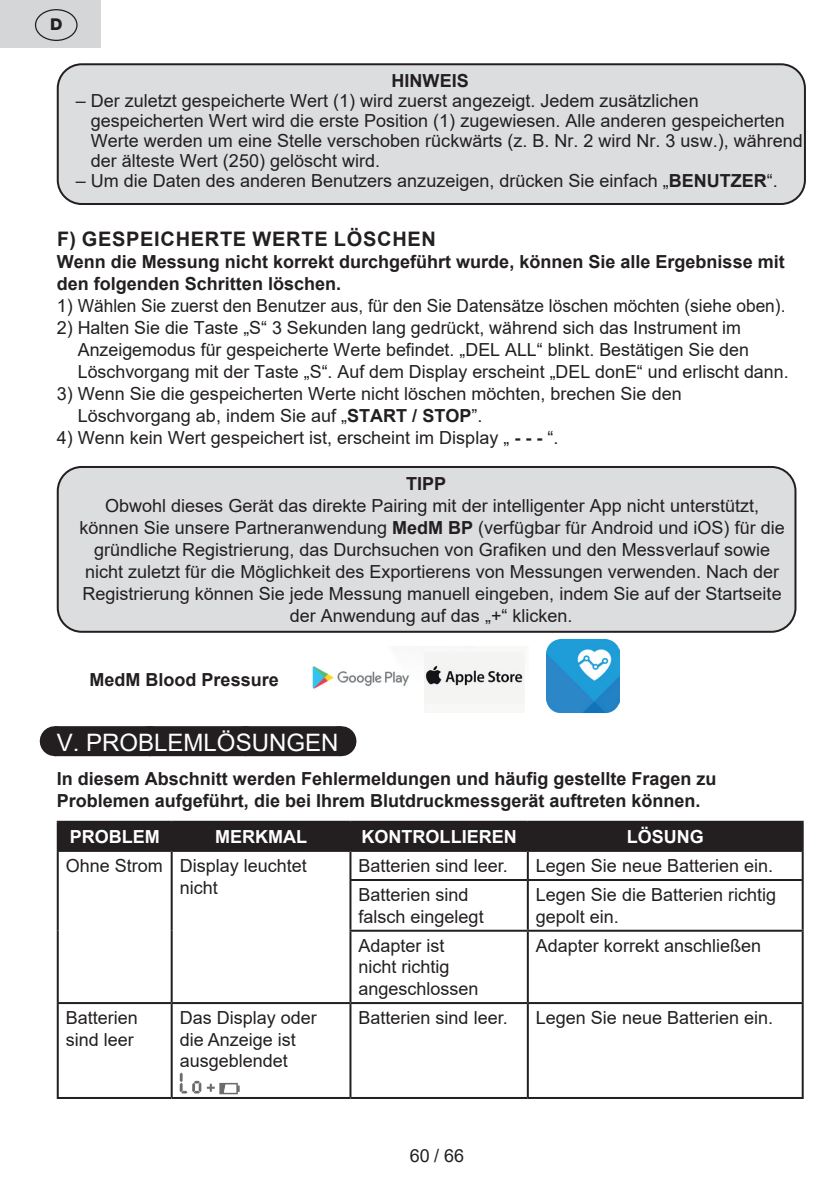
<style>
.page{position:relative;width:840px;height:1191px;background:#fff}
.page>*{position:absolute;margin:0;border:0;box-sizing:border-box;transform-origin:0 0}
.t1{font:24px "Arial";color:#fff}
.t2{font:700 20px "Arial";letter-spacing:.035em;color:#231f20}
.t3{font:18px/22px "Arial";color:#231f20}
.t4{font:700 18px/22px "Arial";color:#231f20}
.t5{font:700 18px "Arial";color:#fff}
.t6{font:800 16.2px "Helvetica Neue OT";color:#231f20}
.s1{font-weight:700}
</style>
<div class="page">
<div style="left:55px;top:726px;width:285px;height:30px;background:#231f20"></div>
<svg style="left:151px;top:726px;width:142px;height:1px"></svg>
<hr style="left:340px;top:726px;width:1px;height:30px;background:#231f20">
<div style="left:58px;top:64px;width:746px;height:140px;background:#dcdddf;border-radius:24px"></div>
<div style="left:57px;top:63px;width:748px;height:142px;border:2px solid #231f20;border-radius:24px"></div>
<div style="left:58px;top:467px;width:737px;height:165px;background:#dcdddf;border-radius:24px"></div>
<div style="left:57px;top:466px;width:739px;height:167px;border:2px solid #231f20;border-radius:24px"></div>
<img style="left:546px;top:639px;width:73px;height:73px">
<img style="left:312px;top:647px;width:212px;height:56px">
<div style="left:59px;top:822px;width:742px;height:28px;background:#231f20"></div>
<hr style="left:57px;top:820px;width:114px;height:2px;background:#231f20">
<hr style="left:57px;top:822px;width:2px;height:28px;background:#231f20">
<hr style="left:171px;top:820px;width:179px;height:2px;background:#231f20">
<hr style="left:170px;top:822px;width:2px;height:28px;background:#231f20">
<hr style="left:350px;top:820px;width:177px;height:2px;background:#231f20">
<hr style="left:349px;top:822px;width:2px;height:28px;background:#231f20">
<hr style="left:527px;top:820px;width:276px;height:2px;background:#231f20">
<hr style="left:526px;top:822px;width:2px;height:28px;background:#231f20">
<hr style="left:801px;top:822px;width:2px;height:28px;background:#231f20">
<hr style="left:57px;top:850px;width:114px;height:2px;background:#231f20">
<hr style="left:57px;top:852px;width:2px;height:28px;background:#231f20">
<hr style="left:171px;top:850px;width:179px;height:2px;background:#231f20">
<hr style="left:170px;top:852px;width:2px;height:28px;background:#231f20">
<hr style="left:350px;top:850px;width:177px;height:2px;background:#231f20">
<hr style="left:349px;top:852px;width:2px;height:27px;background:#231f20">
<hr style="left:527px;top:850px;width:276px;height:2px;background:#231f20">
<hr style="left:526px;top:852px;width:2px;height:27px;background:#231f20">
<hr style="left:801px;top:852px;width:2px;height:27px;background:#231f20">
<hr style="left:57px;top:880px;width:2px;height:50px;background:#231f20">
<hr style="left:170px;top:880px;width:2px;height:50px;background:#231f20">
<hr style="left:349px;top:879px;width:178px;height:2px;background:#231f20">
<hr style="left:349px;top:881px;width:2px;height:48px;background:#231f20">
<hr style="left:527px;top:879px;width:276px;height:2px;background:#231f20">
<hr style="left:526px;top:881px;width:2px;height:48px;background:#231f20">
<hr style="left:801px;top:881px;width:2px;height:48px;background:#231f20">
<hr style="left:57px;top:930px;width:2px;height:72px;background:#231f20">
<hr style="left:170px;top:930px;width:2px;height:72px;background:#231f20">
<hr style="left:349px;top:929px;width:178px;height:2px;background:#231f20">
<hr style="left:349px;top:931px;width:2px;height:71px;background:#231f20">
<hr style="left:527px;top:929px;width:276px;height:2px;background:#231f20">
<hr style="left:526px;top:931px;width:2px;height:71px;background:#231f20">
<hr style="left:801px;top:931px;width:2px;height:71px;background:#231f20">
<hr style="left:57px;top:1002px;width:114px;height:2px;background:#231f20">
<hr style="left:57px;top:1004px;width:2px;height:93px;background:#231f20">
<hr style="left:171px;top:1002px;width:179px;height:2px;background:#231f20">
<hr style="left:170px;top:1004px;width:2px;height:93px;background:#231f20">
<hr style="left:350px;top:1002px;width:177px;height:2px;background:#231f20">
<hr style="left:349px;top:1004px;width:2px;height:93px;background:#231f20">
<hr style="left:527px;top:1002px;width:276px;height:2px;background:#231f20">
<hr style="left:526px;top:1004px;width:2px;height:93px;background:#231f20">
<hr style="left:801px;top:1004px;width:2px;height:93px;background:#231f20">
<hr style="left:57px;top:1097px;width:114px;height:2px;background:#231f20">
<hr style="left:171px;top:1097px;width:179px;height:2px;background:#231f20">
<hr style="left:350px;top:1097px;width:177px;height:2px;background:#231f20">
<hr style="left:527px;top:1097px;width:276px;height:2px;background:#231f20">
<svg style="left:179px;top:1072px;width:22px;height:21px"></svg>
<svg style="left:207px;top:1083px;width:32px;height:11px"></svg>
<div style="left:0;top:0;width:101px;height:48px;background:#d5d6d8"></div>
<div style="left:35px;top:9px;width:43px;height:32px;border:1px solid #231f20;border-radius:50%"></div>
<p class="t6" style="left:50px;top:14px;width:14px">D</p>
<p class="t4" style="left:391px;top:70px;width:79px">HINWEIS</p>
<p class="t3" style="left:91px;top:91px;width:713px;line-height:20px;text-indent:-15px">– Der zuletzt gespeicherte Wert (1) wird zuerst angezeigt. Jedem zusätzlichen gespeicherten Wert wird die erste Position (1) zugewiesen. Alle anderen gespeicherten Werte werden um eine Stelle verschoben rückwärts (z. B. Nr. 2 wird Nr. 3 usw.), während der älteste Wert (250) gelöscht wird.</p>
<p class="t3" style="left:76px;top:170px;width:703px">– Um die Daten des anderen Benutzers anzuzeigen, drücken Sie einfach „<span class="s1">BENUTZER</span>“.</p>
<p class="t2" style="left:57px;top:225px;width:380px">F) GESPEICHERTE WERTE LÖSCHEN</p>
<p class="t4" style="left:57px;top:251px;width:729px">Wenn die Messung nicht korrekt durchgeführt wurde, können Sie alle Ergebnisse mit den folgenden Schritten löschen.</p>
<p class="t3" style="left:57px;top:294px;width:729px">1) Wählen Sie zuerst den Benutzer aus, für den Sie Datensätze löschen möchten (siehe oben).</p>
<p class="t3" style="left:78px;top:316px;width:712px;text-indent:-21px">2) Halten Sie die Taste „S“ 3 Sekunden lang gedrückt, während sich das Instrument im<br>Anzeigemodus für gespeicherte Werte befindet. „DEL ALL“ blinkt. Bestätigen Sie den<br>Löschvorgang mit der Taste „S“. Auf dem Display erscheint „DEL donE“ und erlischt dann.</p>
<p class="t3" style="left:78px;top:382px;width:605px;text-indent:-21px">3) Wenn Sie die gespeicherten Werte nicht löschen möchten, brechen Sie den<br>Löschvorgang ab, indem Sie auf „<span class="s1">START / STOP</span>”.</p>
<p class="t3" style="left:57px;top:426px;width:503px">4) Wenn kein Wert gespeichert ist, erscheint im Display „ <span class="s1">- - -</span> “.</p>
<p class="t4" style="left:406px;top:473px;width:42px">TIPP</p>
<p class="t3" style="left:80px;top:495px;width:706px;text-align:center">Obwohl dieses Gerät das direkte Pairing mit der intelligenter App nicht unterstützt, können Sie unsere Partneranwendung <span class="s1">MedM BP</span> (verfügbar für Android und iOS) für die gründliche Registrierung, das Durchsuchen von Grafiken und den Messverlauf sowie nicht zuletzt für die Möglichkeit des Exportierens von Messungen verwenden. Nach der Registrierung können Sie jede Messung manuell eingeben, indem Sie auf der Startseite der Anwendung auf das „+“ klicken.</p>
<p class="t4" style="left:89px;top:669px;width:191px">MedM Blood Pressure</p>
<h1 class="t1" style="left:57px;top:726px;width:283px">V. PROBLEMLÖSUNGEN</h1>
<p class="t4" style="left:57px;top:767px;width:661px">In diesem Abschnitt werden Fehlermeldungen und häufig gestellte Fragen zu<br>Problemen aufgeführt, die bei Ihrem Blutdruckmessgerät auftreten können.</p>
<p class="t5" style="left:70px;top:824px;width:92px">PROBLEM</p>
<p class="t5" style="left:215px;top:824px;width:93px">MERKMAL</p>
<p class="t5" style="left:361px;top:824px;width:156px">KONTROLLIEREN</p>
<p class="t5" style="left:626px;top:824px;width:79px">LÖSUNG</p>
<p class="t3" style="left:180px;top:854px;width:129px;text-indent:-114px">Ohne Strom Display leuchtet nicht</p>
<p class="t3" style="left:358px;top:854px;width:151px">Batterien sind leer.</p>
<p class="t3" style="left:535px;top:854px;width:239px">Legen Sie neue Batterien ein.</p>
<p class="t3" style="left:358px;top:884px;width:127px">Batterien sind falsch eingelegt</p>
<p class="t3" style="left:535px;top:884px;width:242px">Legen Sie die Batterien richtig gepolt ein.</p>
<p class="t3" style="left:358px;top:934px;width:122px">Adapter ist nicht richtig angeschlossen</p>
<p class="t3" style="left:535px;top:934px;width:227px">Adapter korrekt anschließen</p>
<p class="t3" style="left:66px;top:1007px;width:74px">Batterien sind leer</p>
<p class="t3" style="left:180px;top:1007px;width:139px">Das Display oder die Anzeige ist ausgeblendet</p>
<p class="t3" style="left:358px;top:1006px;width:151px">Batterien sind leer.</p>
<p class="t3" style="left:535px;top:1006px;width:239px">Legen Sie neue Batterien ein.</p>
<p class="t3" style="left:410px;top:1144px;width:56px">60 / 66</p>
</div>
